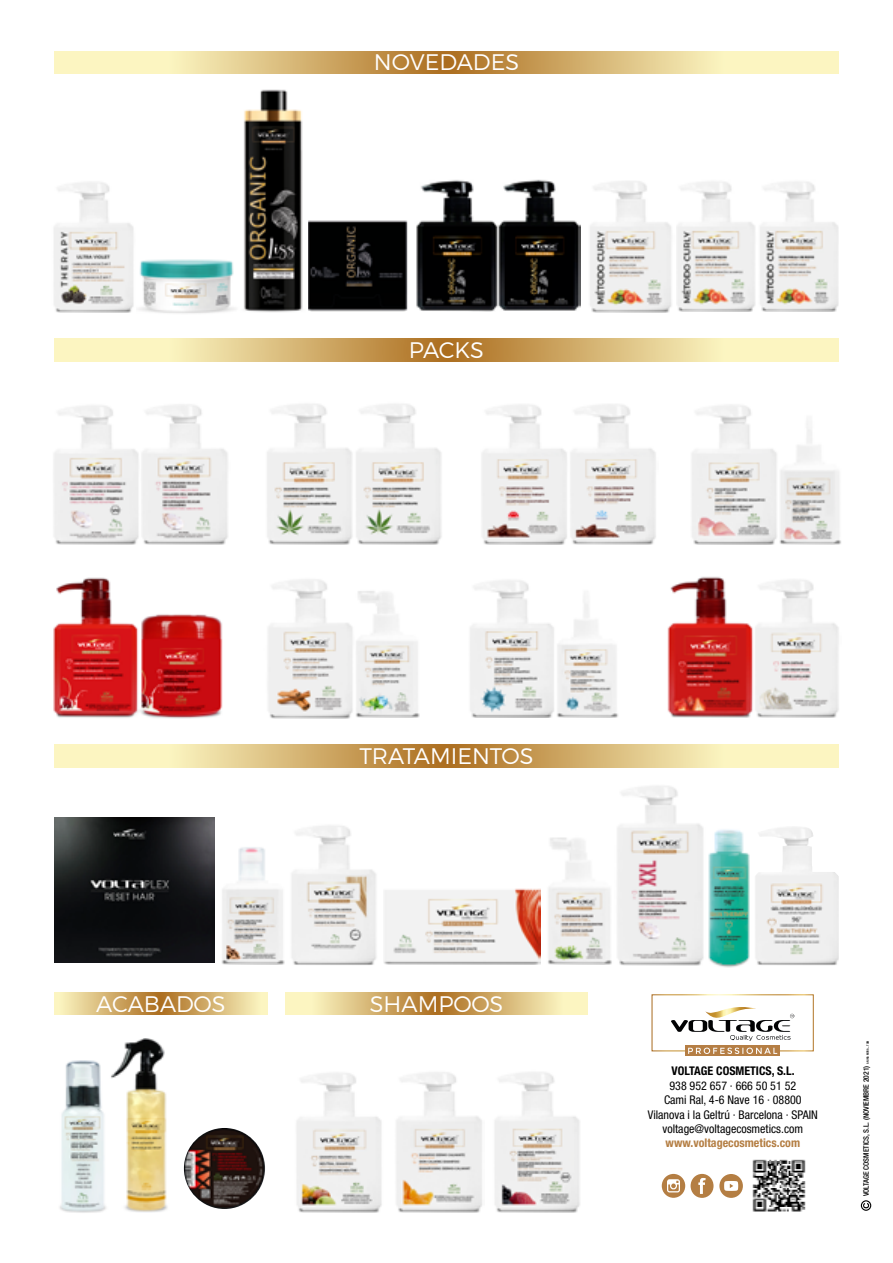
<style>
.page{position:relative;width:893px;height:1263px;background:#fff}
.page>*{position:absolute;margin:0;border:0;box-sizing:border-box;transform-origin:0 0}
.t1{font:300 22.5px "Montserrat";color:#fff}
.t2{font:condensed 12px/14.4px "Helvetica Neue LT Std";color:#000;text-align:center}
.t3{font:700 condensed 12px "Helvetica Neue LT Std";color:#b47e43}
.t4{font:700 condensed 12px "Helvetica Neue LT Std";color:#000}
.t5{font:500 condensed 7.5px "Helvetica Neue LT Std";color:#000}
.t6{font:500 condensed 3px "Helvetica Neue LT Std";color:#000}
</style>
<div class="page">
<img style="left:54px;top:817px;width:161px;height:145px">
<svg style="left:54px;top:992px;width:214px;height:23px;background:#d5b473"></svg>
<img style="left:292px;top:825px;width:85px;height:140px">
<svg style="left:54px;top:339px;width:785px;height:22px;background:#dfc486"></svg>
<svg style="left:285px;top:992px;width:303px;height:23px;background:#dabc7c"></svg>
<svg style="left:54px;top:51px;width:785px;height:23px;background:#dfc486"></svg>
<svg style="left:54px;top:745px;width:785px;height:22px;background:#dfc486"></svg>
<img style="left:138px;top:259px;width:98px;height:55px">
<div style="left:652px;top:994px;width:161px;height:57px;border:1px solid #fff"></div>
<svg style="left:671px;top:1007px;width:123px;height:34px"></svg>
<div style="left:685px;top:1045px;width:95px;height:11px;background:#b57e44"></div>
<svg style="left:688px;top:1047px;width:89px;height:7px"></svg>
<img style="left:54px;top:182px;width:80px;height:130px">
<svg style="left:691px;top:1174px;width:22px;height:24px"></svg>
<svg style="left:662px;top:1174px;width:23px;height:24px"></svg>
<svg style="left:719px;top:1174px;width:24px;height:24px"></svg>
<svg style="left:861px;top:1200px;width:10px;height:11px"></svg>
<img style="left:755px;top:827px;width:84px;height:138px">
<img style="left:416px;top:179px;width:165px;height:133px">
<img style="left:308px;top:220px;width:100px;height:92px">
<img style="left:244px;top:89px;width:59px;height:223px">
<img style="left:676px;top:181px;width:163px;height:131px">
<img style="left:590px;top:181px;width:82px;height:131px">
<img style="left:53px;top:404px;width:175px;height:140px">
<img style="left:384px;top:888px;width:157px;height:76px">
<img style="left:548px;top:837px;width:64px;height:128px">
<img style="left:617px;top:786px;width:87px;height:179px">
<img style="left:708px;top:829px;width:42px;height:139px">
<img style="left:221px;top:847px;width:64px;height:117px">
<img style="left:396px;top:1072px;width:86px;height:140px">
<img style="left:296px;top:1073px;width:86px;height:139px">
<img style="left:495px;top:1072px;width:85px;height:140px">
<img style="left:111px;top:1039px;width:57px;height:173px">
<img style="left:184px;top:1128px;width:81px;height:81px;border-radius:41px">
<img style="left:53px;top:577px;width:170px;height:142px">
<img style="left:667px;top:576px;width:172px;height:142px">
<img style="left:470px;top:580px;width:149px;height:137px">
<img style="left:268px;top:579px;width:85px;height:139px">
<img style="left:356px;top:591px;width:64px;height:126px">
<img style="left:267px;top:404px;width:175px;height:140px">
<img style="left:482px;top:404px;width:174px;height:140px">
<img style="left:692px;top:405px;width:149px;height:140px">
<img style="left:59px;top:1060px;width:47px;height:153px">
<img style="left:752px;top:1159px;width:54px;height:53px">
<h1 class="t1" style="left:374px;top:45px;width:147px">NOVEDADES</h1>
<h1 class="t1" style="left:409px;top:333px;width:77px">PACKS</h1>
<h1 class="t1" style="left:359px;top:738px;width:176px">TRATAMIENTOS</h1>
<h1 class="t1" style="left:96px;top:986px;width:131px">ACABADOS</h1>
<h1 class="t1" style="left:370px;top:986px;width:135px">SHAMPOOS</h1>
<p class="t4" style="left:671px;top:1064px;width:125px">VOLTAGE COSMETICS, S.L.</p>
<p class="t2" style="left:648px;top:1078px;width:172px">938 952 657 · 666 50 51 52<br>Cami Ral, 4-6 Nave 16 · 08800<br>Vilanova i la Geltrú · Barcelona · SPAIN voltage@voltagecosmetics.com</p>
<p class="t3" style="left:666px;top:1136px;width:136px">www.voltagecosmetics.com</p>
<p class="t6" style="left:866px;top:1064px;width:25px;rotate:-90deg">A NINA MORA... TQM</p>
<p class="t5" style="left:861px;top:1196px;width:132px;rotate:-90deg">VOLTAGE COSMETICS, S.L. (NOVIEMBRE 2021)</p>
</div>
